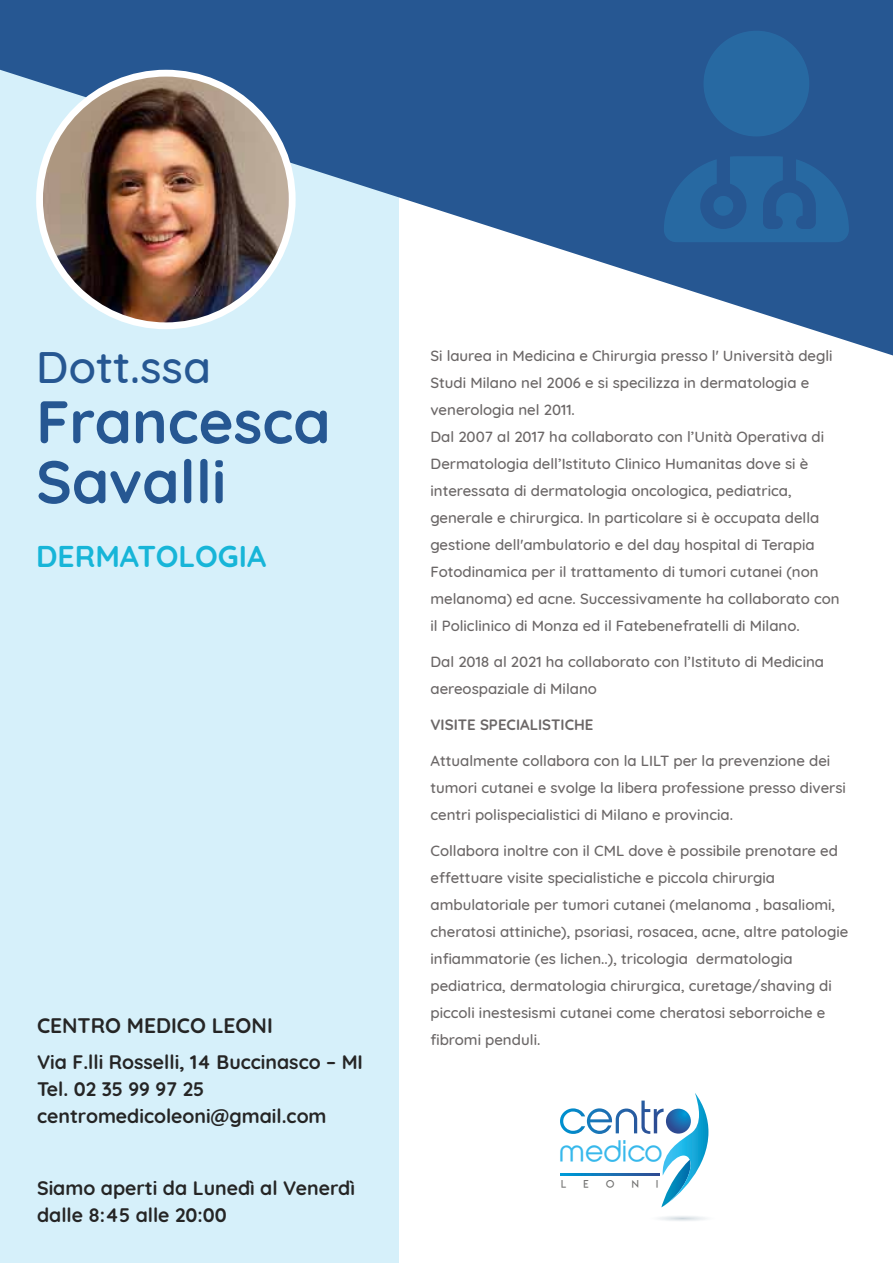
<style>
.page{position:relative;width:893px;height:1263px;background:#fff}
.page>*{position:absolute;margin:0;border:0;box-sizing:border-box;transform-origin:0 0}
.t1{font:700 60px/60px "Quicksand";color:#265792}
.t2{font:500 45px "Quicksand";color:#265792}
.t3{font:700 30px "Quicksand";color:#17b5d8}
.t4{font:27.6px "Abeatby Kai";letter-spacing:.02em;color:#37b8eb}
.t5{font:700 21px "Quicksand";color:#252525}
.t6{font:700 19.5px/27px "Quicksand";color:#252525}
.t7{font:500 15px/27px "Quicksand";color:#6b6767}
.t8{font:700 15px "Quicksand";color:#6b6767}
.t9{font:10.5px "Lemon Milklight";color:#70706f}
</style>
<div class="page">
<div style="left:0;top:0;width:399px;height:1263px;background:#d6f0fa"></div>
<svg style="left:560px;top:1093px;width:148px;height:114px"></svg>
<svg style="left:658px;top:1216px;width:49px;height:5px"></svg>
<svg style="left:666px;top:1109px;width:25px;height:24px"></svg>
<svg style="left:560px;top:1174px;width:99px;height:1px"></svg>
<svg style="left:0;top:0;width:893px;height:355px;fill:#265792"></svg>
<div style="left:36px;top:70px;width:260px;height:259px;background:#fff;border-radius:50%"></div>
<img style="left:43px;top:77px;width:246px;height:245px;border-radius:123px">
<svg style="left:664px;top:31px;width:185px;height:211px;background:#265f99"></svg>
<h2 class="t2" style="left:36px;top:331px;width:176px">Dott.ssa</h2>
<h1 class="t1" style="left:36px;top:387px;width:296px">Francesca<br>Savalli</h1>
<h3 class="t3" style="left:36px;top:531px;width:232px">DERMATOLOGIA</h3>
<h3 class="t5" style="left:37px;top:1008px;width:237px">CENTRO MEDICO LEONI</h3>
<h3 class="t6" style="left:37px;top:1046px;width:327px">Via F.lli Rosselli, 14 Buccinasco – MI<br>Tel. 02 35 99 97 25 centromedicoleoni@gmail.com</h3>
<h3 class="t6" style="left:37px;top:1172px;width:319px">Siamo aperti da Lunedì al Venerdì dalle 8:45 alle 20:00</h3>
<p class="t7" style="left:430px;top:341px;width:411px">Si laurea in Medicina e Chirurgia presso l' Università degli Studi Milano nel 2006 e si specilizza in dermatologia e venerologia nel 2011.<br>Dal 2007 al 2017 ha collaborato con l’Unità Operativa di Dermatologia dell’Istituto Clinico Humanitas dove si è interessata di dermatologia oncologica, pediatrica, generale e chirurgica. In particolare si è occupata della gestione dell'ambulatorio e del day hospital di Terapia Fotodinamica per il trattamento di tumori cutanei (non melanoma) ed acne. Successivamente ha collaborato con il Policlinico di Monza ed il Fatebenefratelli di Milano.</p>
<p class="t7" style="left:430px;top:647px;width:395px">Dal 2018 al 2021 ha collaborato con l’Istituto di Medicina aereospaziale di Milano</p>
<p class="t8" style="left:430px;top:712px;width:165px">VISITE SPECIALISTICHE</p>
<p class="t7" style="left:430px;top:746px;width:417px">Attualmente collabora con la LILT per la prevenzione dei tumori cutanei e svolge la libera professione presso diversi centri polispecialistici di Milano e provincia.</p>
<p class="t7" style="left:430px;top:836px;width:419px">Collabora inoltre con il CML dove è possibile prenotare ed effettuare visite specialistiche e piccola chirurgia ambulatoriale per tumori cutanei (melanoma , basaliomi, cheratosi attiniche), psoriasi, rosacea, acne, altre patologie infiammatorie (es lichen..), tricologia dermatologia pediatrica, dermatologia chirurgica, curetage/shaving di piccoli inestesismi cutanei come cheratosi seborroiche e fibromi penduli.</p>
<h3 class="t4" style="left:560px;top:1139px;width:105px">medico</h3>
<p class="t9" style="left:561px;top:1178px;width:7px">L</p>
<p class="t9" style="left:584px;top:1178px;width:7px">E</p>
<p class="t9" style="left:606px;top:1178px;width:10px">O</p>
<p class="t9" style="left:632px;top:1178px;width:9px">N</p>
<p class="t9" style="left:656px;top:1178px;width:4px">I</p>
</div>
